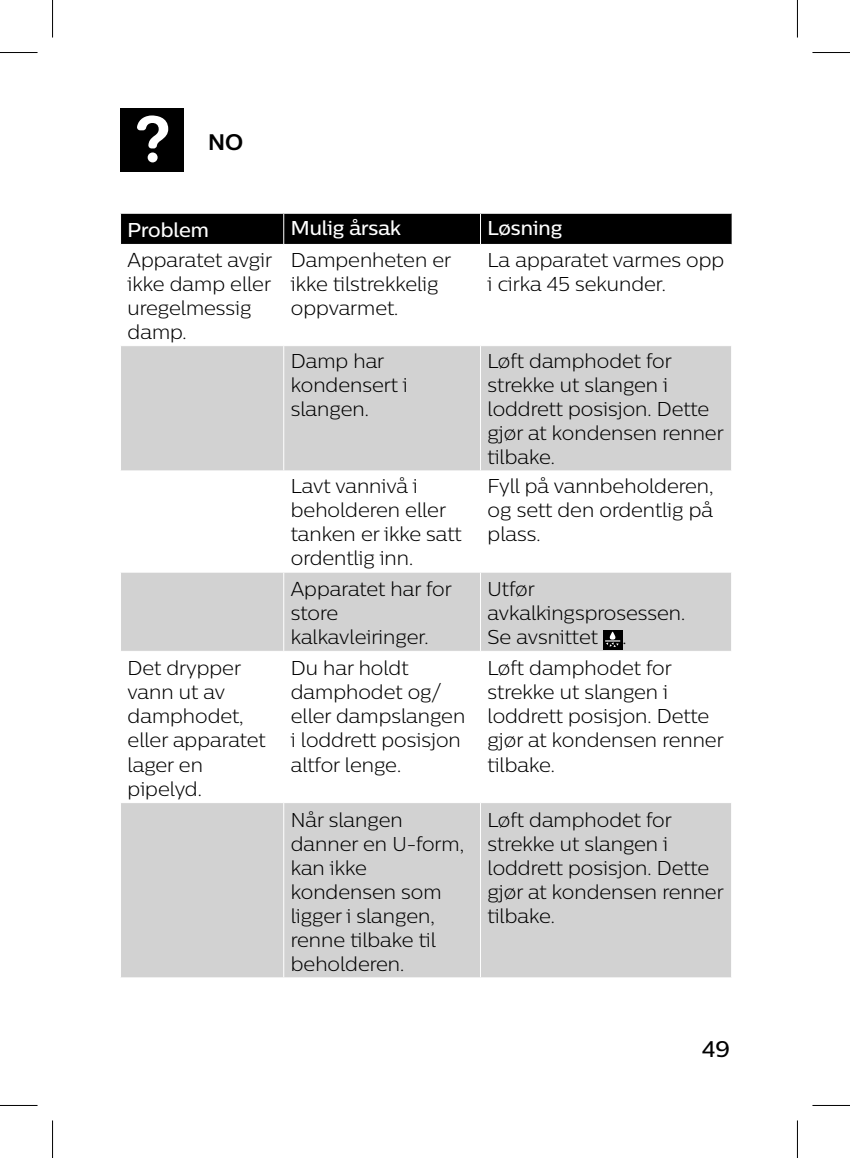
<style>
.page{position:relative;width:850px;height:1158px;background:#fff}
.page>*{position:absolute;margin:0;border:0;box-sizing:border-box;transform-origin:0 0}
.t1{font:500 22.5px "Centrale Sans";color:#000}
.t2{font:700 22.5px "Centrale Sans";color:#000}
.chapter-table-roweve{font:300 20px/24px "Centrale Sans";color:#000}
.TABEL_kopjes{font:500 20px "Centrale Sans";color:#fff}
</style>
<div class="page">
<div style="left:120px;top:108px;width:64px;height:63px;background:#000"></div>
<svg style="left:137px;top:115px;width:31px;height:33px"></svg>
<div style="left:147px;top:152px;width:10px;height:10px;background:#fff;border-radius:50%"></div>
<div style="left:121px;top:214px;width:610px;height:30px;background:#000"></div>
<svg style="left:121px;top:346px;width:609px;height:631px;fill:#d2d2d2"></svg>
<hr style="left:283px;top:346px;width:1px;height:124px;background:#fff">
<hr style="left:480px;top:346px;width:1px;height:124px;background:#fff">
<hr style="left:120px;top:470px;width:163px;height:1px;background:#fff">
<hr style="left:283px;top:470px;width:197px;height:1px;background:#fff">
<hr style="left:480px;top:470px;width:251px;height:1px;background:#fff">
<hr style="left:120px;top:571px;width:163px;height:1px;background:#fff">
<hr style="left:283px;top:572px;width:1px;height:79px;background:#fff">
<hr style="left:283px;top:571px;width:197px;height:1px;background:#fff">
<hr style="left:480px;top:572px;width:1px;height:79px;background:#fff">
<hr style="left:480px;top:571px;width:251px;height:1px;background:#fff">
<hr style="left:120px;top:651px;width:163px;height:1px;background:#fff">
<hr style="left:283px;top:651px;width:1px;height:151px;background:#fff">
<hr style="left:283px;top:651px;width:197px;height:1px;background:#fff">
<hr style="left:480px;top:651px;width:1px;height:151px;background:#fff">
<hr style="left:480px;top:651px;width:251px;height:1px;background:#fff">
<hr style="left:120px;top:802px;width:163px;height:1px;background:#fff">
<hr style="left:283px;top:803px;width:1px;height:174px;background:#fff">
<hr style="left:283px;top:802px;width:197px;height:1px;background:#fff">
<hr style="left:480px;top:803px;width:1px;height:174px;background:#fff">
<hr style="left:480px;top:802px;width:251px;height:1px;background:#fff">
<hr style="left:283px;top:214px;width:1px;height:30px;background:#fff">
<hr style="left:480px;top:214px;width:1px;height:30px;background:#fff">
<hr style="left:283px;top:471px;width:1px;height:100px;background:#fff">
<hr style="left:480px;top:471px;width:1px;height:100px;background:#fff">
<div style="left:602px;top:630px;width:20px;height:19px;background:#000"></div>
<svg style="left:605px;top:631px;width:15px;height:16px"></svg>
<hr style="left:0;top:52px;width:38px;height:1px;background:#000">
<hr style="left:812px;top:52px;width:37px;height:1px;background:#000">
<hr style="left:0;top:1104px;width:38px;height:1px;background:#000">
<hr style="left:812px;top:1104px;width:37px;height:1px;background:#000">
<hr style="left:52px;top:0;width:1px;height:38px;background:#000">
<hr style="left:52px;top:1120px;width:1px;height:37px;background:#000">
<hr style="left:796px;top:0;width:1px;height:38px;background:#000">
<hr style="left:796px;top:1120px;width:1px;height:37px;background:#000">
<p class="t2" style="left:208px;top:127px;width:37px">NO</p>
<p class="TABEL_kopjes" style="left:128px;top:218px;width:83px">Problem</p>
<p class="TABEL_kopjes" style="left:291px;top:216px;width:112px">Mulig årsak</p>
<p class="TABEL_kopjes" style="left:487px;top:216px;width:76px">Løsning</p>
<p class="chapter-table-roweve" style="left:128px;top:247px;width:146px">Apparatet avgir ikke damp eller uregelmessig damp.</p>
<p class="chapter-table-roweve" style="left:291px;top:247px;width:162px">Dampenheten er ikke tilstrekkelig oppvarmet.</p>
<p class="chapter-table-roweve" style="left:487px;top:247px;width:238px">La apparatet varmes opp i cirka 45 sekunder.</p>
<p class="chapter-table-roweve" style="left:291px;top:348px;width:118px">Damp har kondensert i slangen.</p>
<p class="chapter-table-roweve" style="left:487px;top:348px;width:237px">Løft damphodet for strekke ut slangen i loddrett posisjon. Dette gjør at kondensen renner tilbake.</p>
<p class="chapter-table-roweve" style="left:291px;top:473px;width:172px">Lavt vannivå i beholderen eller tanken er ikke satt ordentlig inn.</p>
<p class="chapter-table-roweve" style="left:487px;top:473px;width:227px;text-align:justify">Fyll på vannbeholderen, og sett den ordentlig på plass.</p>
<p class="chapter-table-roweve" style="left:291px;top:576px;width:162px">Apparatet har for store kalkavleiringer.</p>
<p class="chapter-table-roweve" style="left:487px;top:576px;width:199px">Utfør avkalkingsprosessen.<br>Se avsnittet .</p>
<p class="chapter-table-roweve" style="left:128px;top:656px;width:139px">Det drypper vann ut av damphodet, eller apparatet lager en pipelyd.</p>
<p class="chapter-table-roweve" style="left:291px;top:656px;width:176px">Du har holdt damphodet og/ eller dampslangen i loddrett posisjon altfor lenge.</p>
<p class="chapter-table-roweve" style="left:487px;top:656px;width:237px">Løft damphodet for strekke ut slangen i loddrett posisjon. Dette gjør at kondensen renner tilbake.</p>
<p class="chapter-table-roweve" style="left:291px;top:807px;width:175px">Når slangen danner en U-form, kan ikke kondensen som ligger i slangen, renne tilbake til beholderen.</p>
<p class="chapter-table-roweve" style="left:487px;top:807px;width:237px">Løft damphodet for strekke ut slangen i loddrett posisjon. Dette gjør at kondensen renner tilbake.</p>
<p class="t1" style="left:701px;top:1034px;width:29px">49</p>
</div>
